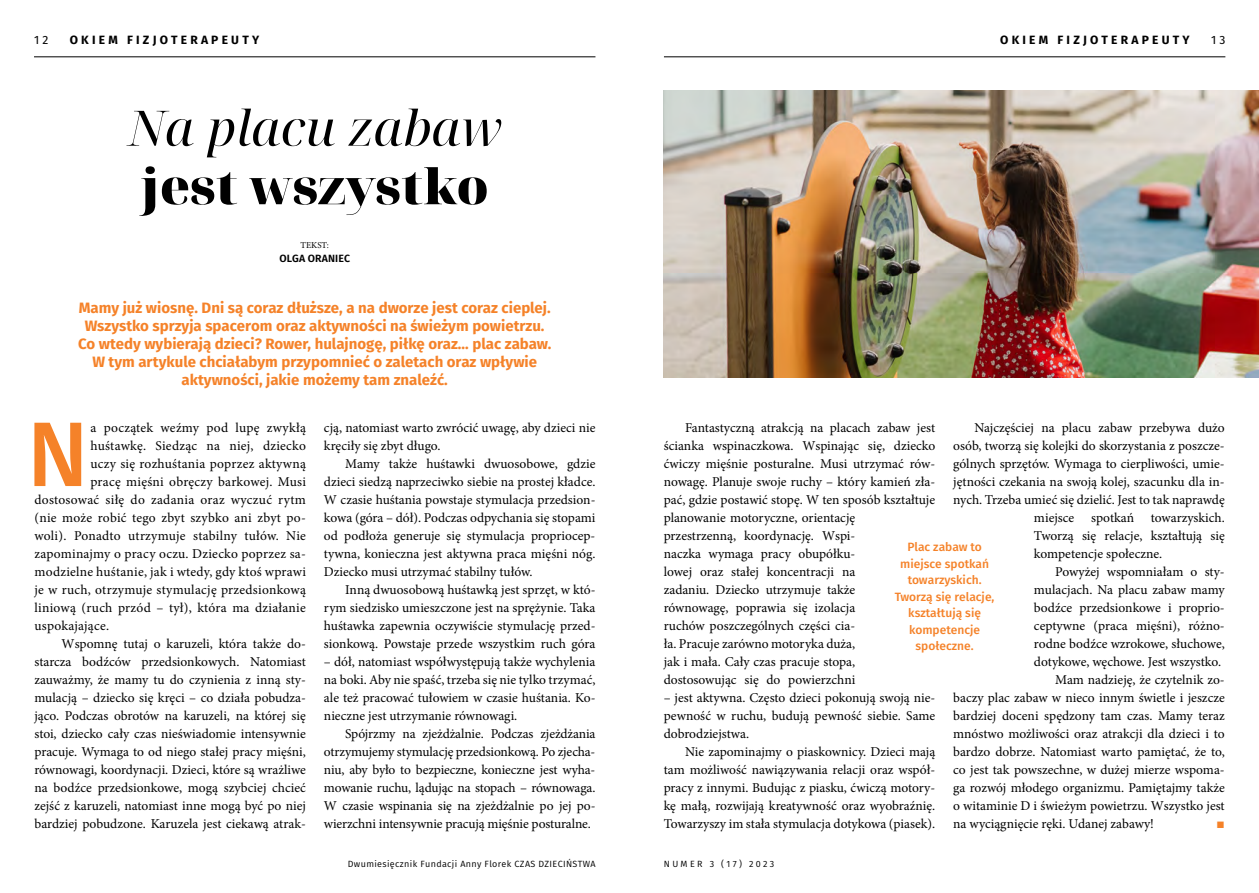
<style>
.page{position:relative;width:1259px;height:893px;background:#fff}
.page>*{position:absolute;margin:0;border:0;box-sizing:border-box;transform-origin:0 0}
._01_Body_bez_wcięcia{font:500 91.65px "Fira Sans";color:#f58229}
.t1{font:italic 48.75px/58.5px "Noto Serif Display";color:#000;scale:1.04 1}
.t2{font:700 15px/18px "Fira Sans";color:#f58229;text-align:center}
._01_Body_basic__wcię{font:13.5px/18px "Minion Pro";color:#000;text-align:justify}
._01_Body_bez_wcięcia-2{font:13.5px "Minion Pro";letter-spacing:.02em;color:#000}
.t3{font:500 12px/16.5px "Fira Sans";color:#f58229;text-align:center}
.t4{font:700 12px "Fira Sans";letter-spacing:.27em;color:#000}
.t5{font:12px "Fira Sans";color:#000}
.t6{font:600 10.5px "Fira Sans";letter-spacing:.01em;color:#000}
.t7{font:9px "Fira Sans";letter-spacing:.04em;color:#000}
.t8{font:9px "Fira Sans";letter-spacing:.26em;color:#000}
.t9{font:9px "Minion Pro";color:#000}
._01_Body_basic__wcię-2{font:9px "Tabac G2";color:#f58229}
.s1{font-style:normal}
</style>
<div class="page">
<hr style="left:664px;top:57px;width:561px;height:1px;background:#000">
<hr style="left:34px;top:57px;width:561px;height:1px;background:#000">
<img style="left:663px;top:90px;width:596px;height:288px">
<p class="t5" style="left:34px;top:31px;width:16px">1 2</p>
<p class="t4" style="left:70px;top:30px;width:191px">OKIEM FIZJOTERAPEUTY</p>
<p class="t4" style="left:1000px;top:30px;width:191px">OKIEM FIZJOTERAPEUTY</p>
<p class="t5" style="left:1211px;top:31px;width:16px">1 3</p>
<p class="t1" style="left:127px;top:102px;width:362px">Na placu zabaw <span class="s1">jest wszystko</span></p>
<p class="t9" style="left:301px;top:239px;width:30px">TEKST:</p>
<p class="t6" style="left:279px;top:249px;width:72px">OLGA ORANIEC</p>
<p class="t2" style="left:78px;top:298px;width:475px">Mamy już wiosnę. Dni są coraz dłuższe, a na dworze jest coraz cieplej.<br>Wszystko sprzyja spacerom oraz aktywności na świeżym powietrzu.<br>Co wtedy wybierają dzieci? Rower, hulajnogę, piłkę oraz… plac zabaw.<br>W tym artykule chciałabym przypomnieć o zaletach oraz wpływie aktywności, jakie możemy tam znaleźć.</p>
<p class="_01_Body_bez_wcięcia" style="left:27px;top:380px;width:63px">N</p>
<p class="_01_Body_bez_wcięcia-2" style="left:90px;top:419px;width:217px">a początek weźmy pod lupę zwykłą</p>
<p class="_01_Body_basic__wcię" style="left:324px;top:419px;width:273px">cją, natomiast warto zwrócić uwagę, aby dzieci nie kręciły się zbyt długo.</p>
<p class="_01_Body_basic__wcię" style="left:324px;top:455px;width:273px;text-indent:21px">Mamy także huśtawki dwuosobowe, gdzie dzieci siedzą naprzeciwko siebie na prostej kładce.<br>W czasie huśtania powstaje stymulacja przedsion&shy;kowa (góra – dół). Podczas odpychania się stopami od podłoża generuje się stymulacja propriocep&shy;tywna, konieczna jest aktywna praca mięśni nóg.<br>Dziecko musi utrzymać stabilny tułów.</p>
<p class="_01_Body_basic__wcię" style="left:324px;top:581px;width:273px;text-indent:21px">Inną dwuosobową huśtawką jest sprzęt, w któ&shy;rym siedzisko umieszczone jest na sprężynie. Taka huśtawka zapewnia oczywiście stymulację przed&shy;sionkową. Powstaje przede wszystkim ruch góra</p>
<p class="_01_Body_basic__wcię" style="left:324px;top:653px;width:273px">– dół, natomiast współwystępują także wychylenia na boki. Aby nie spaść, trzeba się nie tylko trzymać, ale też pracować tułowiem w czasie huśtania. Ko&shy;nieczne jest utrzymanie równowagi.</p>
<p class="_01_Body_basic__wcię" style="left:324px;top:725px;width:273px;text-indent:21px">Spójrzmy na zjeżdżalnie. Podczas zjeżdżania otrzymujemy stymulację przedsionkową. Po zjecha&shy;niu, aby było to bezpieczne, konieczne jest wyha&shy;mowanie ruchu, lądując na stopach – równowaga.<br>W czasie wspinania się na zjeżdżalnie po jej po&shy;wierzchni intensywnie pracują mięśnie posturalne.</p>
<p class="_01_Body_bez_wcięcia-2" style="left:90px;top:437px;width:217px">huśtawkę. Siedząc na niej, dziecko</p>
<p class="_01_Body_bez_wcięcia-2" style="left:90px;top:455px;width:217px">uczy się rozhuśtania poprzez aktywną</p>
<p class="_01_Body_bez_wcięcia-2" style="left:90px;top:473px;width:217px">pracę mięśni obręczy barkowej. Musi</p>
<p class="_01_Body_bez_wcięcia-2" style="left:34px;top:491px;width:273px">dostosować siłę do zadania oraz wyczuć rytm</p>
<p class="_01_Body_bez_wcięcia-2" style="left:34px;top:509px;width:273px">(nie może robić tego zbyt szybko ani zbyt po-</p>
<p class="_01_Body_bez_wcięcia-2" style="left:34px;top:527px;width:273px">woli). Ponadto utrzymuje stabilny tułów. Nie</p>
<p class="_01_Body_bez_wcięcia-2" style="left:34px;top:545px;width:273px">zapominajmy o pracy oczu. Dziecko poprzez sa-</p>
<p class="_01_Body_bez_wcięcia-2" style="left:34px;top:563px;width:273px">modzielne huśtanie, jak i wtedy, gdy ktoś wprawi</p>
<p class="_01_Body_bez_wcięcia-2" style="left:34px;top:581px;width:273px">je w ruch, otrzymuje stymulację przedsionkową</p>
<p class="_01_Body_bez_wcięcia-2" style="left:34px;top:599px;width:273px">liniową (ruch przód – tył), która ma działanie</p>
<p class="_01_Body_bez_wcięcia-2" style="left:34px;top:617px;width:76px">uspokajające.</p>
<p class="_01_Body_basic__wcię" style="left:34px;top:635px;width:273px;text-indent:27px">Wspomnę tutaj o karuzeli, która także do&shy;starcza bodźców przedsionkowych. Natomiast zauważmy, że mamy tu do czynienia z inną sty&shy;mulacją – dziecko się kręci – co działa pobudza&shy;jąco. Podczas obrotów na karuzeli, na której się stoi, dziecko cały czas nieświadomie intensywnie pracuje. Wymaga to od niego stałej pracy mięśni, równowagi, koordynacji. Dzieci, które są wrażliwe na bodźce przedsionkowe, mogą szybciej chcieć zejść z karuzeli, natomiast inne mogą być po niej bardziej pobudzone. Karuzela jest ciekawą atrak-</p>
<p class="_01_Body_basic__wcię" style="left:974px;top:419px;width:252px">Najczęściej na placu zabaw przebywa dużo</p>
<p class="_01_Body_basic__wcię" style="left:953px;top:437px;width:273px">osób, tworzą się kolejki do skorzystania z poszcze-</p>
<p class="_01_Body_basic__wcię" style="left:953px;top:455px;width:273px">gólnych sprzętów. Wymaga to cierpliwości, umie-</p>
<p class="_01_Body_basic__wcię" style="left:953px;top:473px;width:273px">jętności czekania na swoją kolej, szacunku dla in-</p>
<p class="_01_Body_basic__wcię" style="left:953px;top:491px;width:273px">nych. Trzeba umieć się dzielić. Jest to tak naprawdę</p>
<p class="_01_Body_basic__wcię" style="left:1034px;top:509px;width:192px">miejsce spotkań towarzyskich.</p>
<p class="_01_Body_basic__wcię" style="left:1034px;top:527px;width:192px">Tworzą się relacje, kształtują się</p>
<p class="_01_Body_basic__wcię" style="left:1034px;top:545px;width:130px">kompetencje społeczne.</p>
<p class="_01_Body_basic__wcię" style="left:1034px;top:563px;width:192px;text-indent:21px">Powyżej wspomniałam o sty&shy;mulacjach. Na placu zabaw mamy bodźce przedsionkowe i proprio&shy;ceptywne (praca mięśni), różno&shy;rodne bodźce wzrokowe, słuchowe, dotykowe, węchowe. Jest wszystko.</p>
<p class="_01_Body_basic__wcię" style="left:953px;top:671px;width:273px;text-indent:102px">Mam nadzieję, że czytelnik zo&shy;baczy plac zabaw w nieco innym świetle i jeszcze bardziej doceni spędzony tam czas. Mamy teraz mnóstwo możliwości oraz atrakcji dla dzieci i to bardzo dobrze. Natomiast warto pamiętać, że to, co jest tak powszechne, w dużej mierze wspoma&shy;ga rozwój młodego organizmu. Pamiętajmy także o witaminie D i świeżym powietrzu. Wszystko jest na wyciągnięcie ręki. Udanej zabawy!</p>
<p class="_01_Body_basic__wcię" style="left:664px;top:419px;width:273px;text-align:left;text-indent:21px">Fantastyczną atrakcją na placach zabaw jest ścianka wspinaczkowa. Wspinając się, dziecko ćwiczy mięśnie posturalne. Musi utrzymać rów&shy;nowagę. Planuje swoje ruchy – który kamień zła&shy;pać, gdzie postawić stopę. W ten sposób kształtuje planowanie motoryczne, orientację<br>przestrzenną, koordynację. Wspi-<br>naczka wymaga pracy obupółku-<br>lowej oraz stałej koncentracji na<br>zadaniu. Dziecko utrzymuje także<br>równowagę, poprawia się izolacja<br>ruchów poszczególnych części cia-<br>ła. Pracuje zarówno motoryka duża,<br>jak i mała. Cały czas pracuje stopa,<br>dostosowując się do powierzchni</p>
<p class="_01_Body_basic__wcię" style="left:664px;top:689px;width:273px">– jest aktywna. Często dzieci pokonują swoją nie&shy;pewność w ruchu, budują pewność siebie. Same dobrodziejstwa.</p>
<p class="_01_Body_basic__wcię" style="left:664px;top:743px;width:273px;text-indent:21px">Nie zapominajmy o piaskownicy. Dzieci mają tam możliwość nawiązywania relacji oraz współ&shy;pracy z innymi. Budując z piasku, ćwiczą motory&shy;kę małą, rozwijają kreatywność oraz wyobraźnię.<br>Towarzyszy im stała stymulacja dotykowa (piasek).</p>
<p class="t3" style="left:895px;top:538px;width:101px">Plac zabaw to miejsce spotkań towarzyskich.<br>Tworzą się relacje, kształtują się kompetencje społeczne.</p>
<p class="_01_Body_basic__wcię-2" style="left:1216px;top:819px;width:10px">■</p>
<p class="t7" style="left:348px;top:858px;width:249px">Dwumiesięcznik Fundacji Anny Florek CZAS DZIECIŃSTWA</p>
<p class="t8" style="left:664px;top:858px;width:112px">NUMER 3 (17) 2023</p>
</div>
